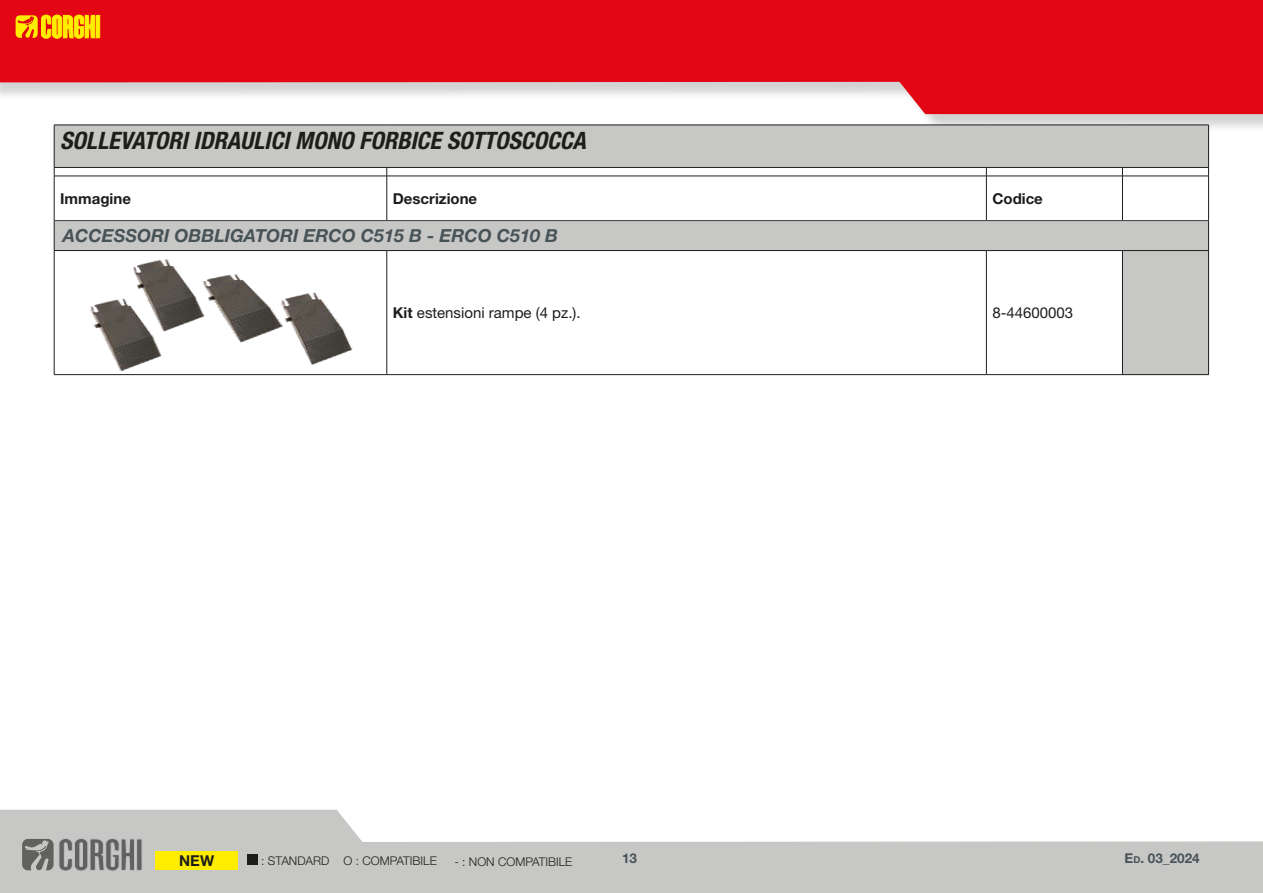
<style>
.page{position:relative;width:1263px;height:893px;background:#fff}
.page>*{position:absolute;margin:0;border:0;box-sizing:border-box;transform-origin:0 0}
.t1{font:italic 700 condensed 24px "Helvetica Neue LT Std";color:#1d1d1b}
.t2{font:italic 700 18px "Helvetica Neue LT Std";color:#485358}
.t3{font:15px "Helvetica Neue LT Std";color:#1d1d1b}
.t4{font:700 15px "Helvetica Neue LT Std";color:#1d1d1b}
.t5{font:700 13.5px "Helvetica Neue LT Std";color:#485358}
.t6{font:300 12px "Helvetica Neue LT Std";color:#1d1d1b}
.s1{font-weight:700}
.s2{font-size:9.45px}
</style>
<div class="page">
<div style="left:0;top:0;width:1263px;height:133px;background:#1d1d1b;opacity:.2"></div>
<svg style="left:0;top:0;width:1263px;height:114px;fill:#e30614"></svg>
<svg style="left:0;top:810px;width:1263px;height:83px;fill:#c7c7c6"></svg>
<svg style="left:16px;top:15px;width:84px;height:23px"></svg>
<svg style="left:22px;top:838px;width:120px;height:33px"></svg>
<div style="left:155px;top:851px;width:83px;height:19px;background:#ffed00"></div>
<div style="left:247px;top:855px;width:11px;height:10px;background:#1d1d1b"></div>
<svg style="left:55px;top:126px;width:1153px;height:124px;fill:#c7c7c6"></svg>
<div style="left:1122px;top:251px;width:86px;height:124px;background:#c7c7c6"></div>
<svg style="left:54px;top:221px;width:1px;height:29px"></svg>
<svg style="left:1208px;top:221px;width:1px;height:29px"></svg>
<hr style="left:54px;top:250px;width:333px;height:1px;background:#1d1d1b">
<hr style="left:54px;top:251px;width:1px;height:123px;background:#1d1d1b">
<hr style="left:387px;top:250px;width:599px;height:1px;background:#1d1d1b">
<hr style="left:386px;top:251px;width:1px;height:123px;background:#1d1d1b">
<hr style="left:986px;top:250px;width:136px;height:1px;background:#1d1d1b">
<hr style="left:986px;top:251px;width:1px;height:123px;background:#1d1d1b">
<hr style="left:1122px;top:250px;width:87px;height:1px;background:#1d1d1b">
<hr style="left:1122px;top:251px;width:1px;height:123px;background:#1d1d1b">
<hr style="left:1208px;top:251px;width:1px;height:123px;background:#1d1d1b">
<hr style="left:54px;top:374px;width:333px;height:1px;background:#1d1d1b">
<hr style="left:387px;top:374px;width:599px;height:1px;background:#1d1d1b">
<hr style="left:986px;top:374px;width:136px;height:1px;background:#1d1d1b">
<hr style="left:1122px;top:374px;width:87px;height:1px;background:#1d1d1b">
<hr style="left:54px;top:125px;width:333px;height:1px;background:#1d1d1b">
<hr style="left:54px;top:125px;width:1px;height:42px;background:#1d1d1b">
<hr style="left:387px;top:125px;width:599px;height:1px;background:#1d1d1b">
<hr style="left:986px;top:125px;width:136px;height:1px;background:#1d1d1b">
<hr style="left:1122px;top:125px;width:87px;height:1px;background:#1d1d1b">
<hr style="left:1208px;top:125px;width:1px;height:42px;background:#1d1d1b">
<hr style="left:54px;top:167px;width:333px;height:1px;background:#1d1d1b">
<hr style="left:387px;top:167px;width:599px;height:1px;background:#1d1d1b">
<hr style="left:986px;top:167px;width:136px;height:1px;background:#1d1d1b">
<hr style="left:1122px;top:167px;width:87px;height:1px;background:#1d1d1b">
<hr style="left:54px;top:176px;width:333px;height:1px;background:#1d1d1b">
<hr style="left:54px;top:176px;width:1px;height:45px;background:#1d1d1b">
<hr style="left:387px;top:176px;width:599px;height:1px;background:#1d1d1b">
<hr style="left:386px;top:176px;width:1px;height:44px;background:#1d1d1b">
<hr style="left:986px;top:176px;width:136px;height:1px;background:#1d1d1b">
<hr style="left:986px;top:176px;width:1px;height:44px;background:#1d1d1b">
<hr style="left:1122px;top:176px;width:87px;height:1px;background:#1d1d1b">
<hr style="left:1122px;top:176px;width:1px;height:44px;background:#1d1d1b">
<hr style="left:1208px;top:176px;width:1px;height:45px;background:#1d1d1b">
<hr style="left:54px;top:220px;width:333px;height:1px;background:#3d3d3c">
<hr style="left:387px;top:220px;width:599px;height:1px;background:#3d3d3c">
<hr style="left:986px;top:220px;width:136px;height:1px;background:#3d3d3c">
<hr style="left:1122px;top:220px;width:86px;height:1px;background:#3d3d3c">
<img style="left:90px;top:259px;width:263px;height:111px">
<p class="t1" style="left:60px;top:125px;width:527px">SOLLEVATORI IDRAULICI MONO FORBICE SOTTOSCOCCA</p>
<p class="t4" style="left:60px;top:189px;width:72px">Immagine</p>
<p class="t4" style="left:393px;top:189px;width:86px">Descrizione</p>
<p class="t4" style="left:992px;top:189px;width:52px">Codice</p>
<p class="t2" style="left:63px;top:224px;width:497px">ACCESSORI OBBLIGATORI ERCO C515 B - ERCO C510 B</p>
<p class="t3" style="left:393px;top:304px;width:189px"><span class="s1">Kit</span> estensioni rampe (4 pz.).</p>
<p class="t3" style="left:992px;top:304px;width:82px">8-44600003</p>
<p class="t4" style="left:179px;top:851px;width:36px">NEW</p>
<p class="t6" style="left:261px;top:854px;width:177px">: STANDARD O : COMPATIBILE</p>
<p class="t6" style="left:454px;top:854px;width:119px">- : NON COMPATIBILE</p>
<p class="t5" style="left:622px;top:849px;width:17px">13</p>
<p class="t5" style="left:1125px;top:849px;width:77px">E<span class="s2">d</span>. 03_2024</p>
</div>
